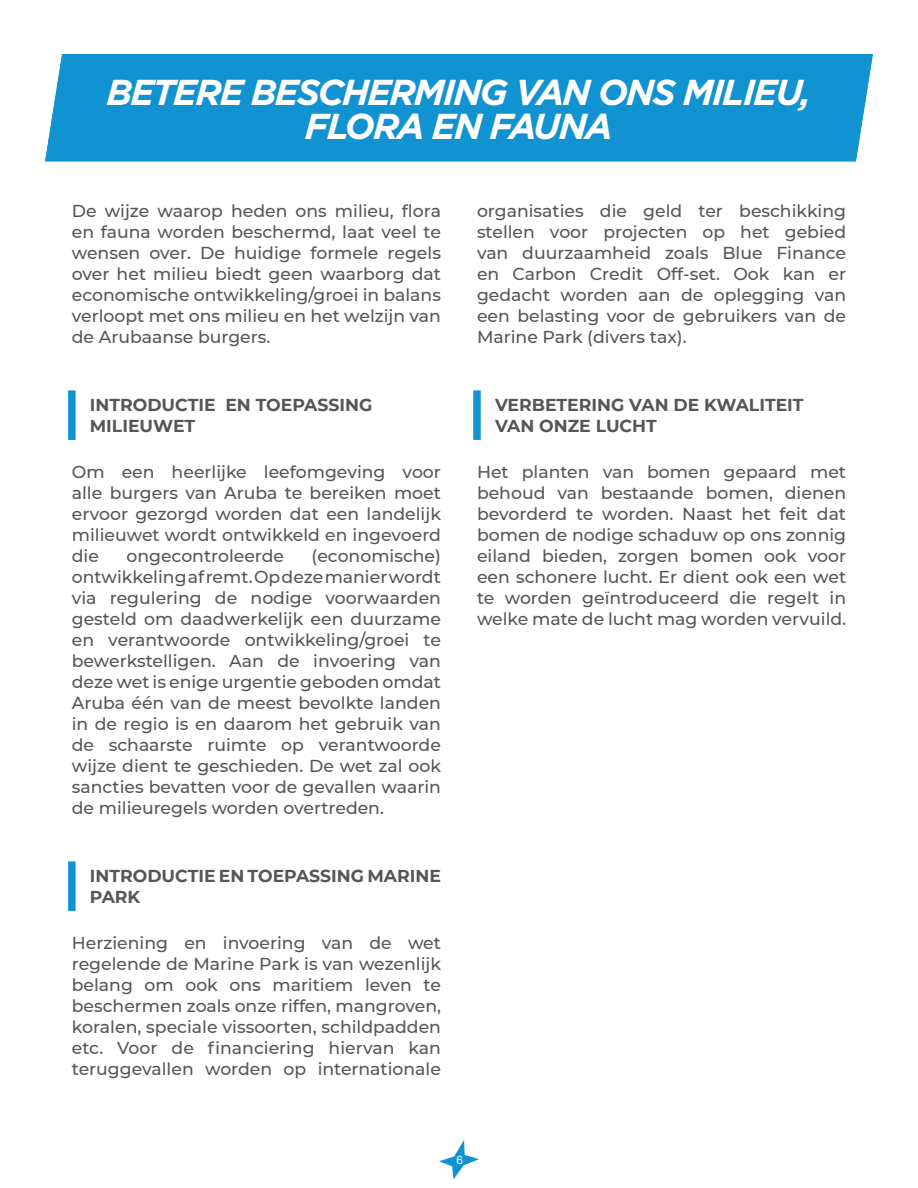
<style>
.page{position:relative;width:918px;height:1188px;background:#fff}
.page>*{position:absolute;margin:0;border:0;box-sizing:border-box;transform-origin:0 0}
.t1{font:italic 700 36px/34.5px "Gotham";letter-spacing:-.05em;color:#fff;text-align:center}
.t2{font:500 17.25px/21px "Montserrat";color:#565658;text-align:justify}
.SubTitles{font:700 17.25px/21px "Montserrat";color:#565658}
.t3{font:11.7px "Helvetica Neue LT Std";color:#fff}
</style>
<div class="page">
<svg style="left:439px;top:1140px;width:40px;height:40px"></svg>
<div style="left:68px;top:394px;width:8px;height:42px;background:#1193d1"></div>
<div style="left:68px;top:865px;width:8px;height:42px;background:#1193d1"></div>
<div style="left:473px;top:394px;width:8px;height:42px;background:#1193d1"></div>
<div style="left:45px;top:54px;width:828px;height:107px;background:#1193d1"></div>
<div style="left:93px;top:76px;width:8px;height:71px;background:#1193d1"></div>
<p class="t1" style="left:107px;top:75px;width:706px">BETERE BESCHERMING VAN ONS MILIEU,<br>FLORA EN FAUNA</p>
<p class="t1" style="left:153px;top:75px;width:614px">MIHOR PROTECC ON DI OS MEDIO<br>AMBIENTE, FLOR Y FAUNA</p>
<p class="t2" style="left:72px;top:200px;width:371px">De wijze waarop heden ons milieu, flora en fauna worden beschermd, laat veel te wensen over. De huidige formele regels over het milieu biedt geen waarborg dat economische ontwikkeling/groei in balans verloopt met ons milieu en het welzijn van de Arubaanse burgers.</p>
<p class="SubTitles" style="left:90px;top:393px;width:284px">INTRODUCTIE EN TOEPASSING<br>MILIEUWET</p>
<p class="t2" style="left:72px;top:461px;width:371px">Om een heerlijke leefomgeving voor alle burgers van Aruba te bereiken moet ervoor gezorgd worden dat een landelijk milieuwet wordt ontwikkeld en ingevoerd die</p>
<p class="t2" style="left:72px;top:545px;width:371px;text-indent:240px">(economische) ontwikkeling afremt. Op deze manier wordt via regulering de nodige voorwaarden gesteld om daadwerkelijk een duurzame en verantwoorde ontwikkeling/groei te bewerkstelligen. Aan de invoering van deze wet is enige urgentie geboden omdat Aruba één van de meest bevolkte landen in de regio is en daarom het gebruik van de schaarste ruimte op verantwoorde wijze dient te geschieden. De wet zal ook sancties bevatten voor de gevallen waarin de milieuregels worden overtreden.</p>
<p class="t2" style="left:126px;top:545px;width:159px">ongecontroleerde</p>
<p class="SubTitles" style="left:90px;top:864px;width:353px">INTRODUCTIE EN TOEPASSING MARINE<br>PARK</p>
<p class="t2" style="left:72px;top:932px;width:371px">Herziening en invoering van de wet regelende de Marine Park is van wezenlijk belang om ook ons maritiem leven te beschermen zoals onze riffen, mangroven, koralen, speciale vissoorten, schildpadden etc. Voor de financiering hiervan kan teruggevallen worden op internationale</p>
<p class="t2" style="left:477px;top:200px;width:371px">organisaties die geld ter beschikking stellen voor projecten op het gebied van duurzaamheid zoals Blue Finance en Carbon Credit Off-set. Ook kan er gedacht worden aan de oplegging van een belasting voor de gebruikers van de Marine Park (divers tax).</p>
<p class="SubTitles" style="left:495px;top:393px;width:310px">VERBETERING VAN DE KWALITEIT<br>VAN ONZE LUCHT</p>
<p class="t2" style="left:477px;top:461px;width:371px">Het planten van bomen gepaard met behoud van bestaande bomen, dienen bevorderd te worden. Naast het feit dat bomen de nodige schaduw op ons zonnig eiland bieden, zorgen bomen ook voor een schonere lucht. Er dient ook een wet te worden geïntroduceerd die regelt in welke mate de lucht mag worden vervuild.</p>
<p class="t3" style="left:456px;top:1153px;width:8px">6</p>
</div>
